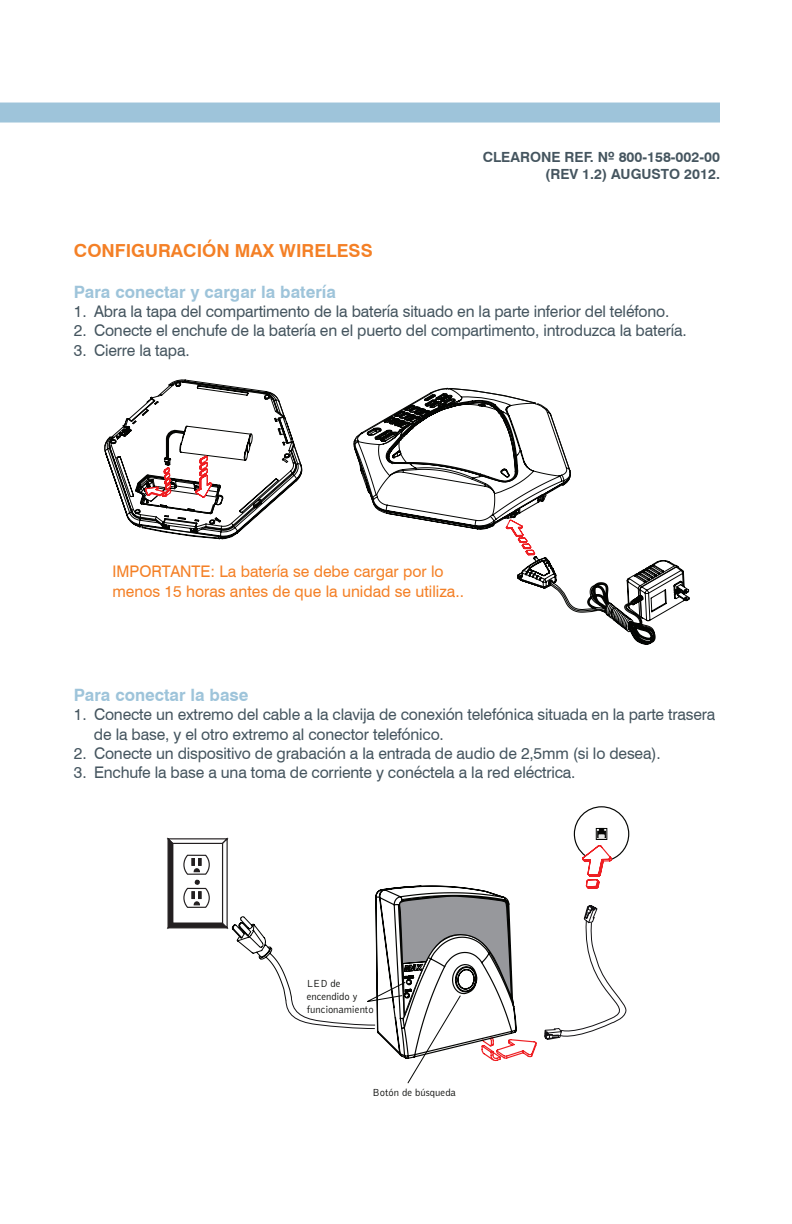
<style>
.page{position:relative;width:792px;height:1224px;background:#fff}
.page>*{position:absolute;margin:0;border:0;box-sizing:border-box;transform-origin:0 0}
.Header-Level_2__Blue{font:700 18px "Swiss 721 BT";color:#f48026}
.Header-Level_2__Blue-2{font:700 17px "Swiss 721 BT";color:#9ec4da}
.t1{font:16px/19.2px "Swiss 721 BT";letter-spacing:-.01em;color:#45555f}
.t2{font:16px/19.2px "Swiss 721 BT";color:#f48026}
.t3{font:700 14px "Swiss 721 BT";color:#45555f}
.t4{font:300 10.6px/12.8px "Bell Gothic Std";color:#040503}
</style>
<div class="page">
<svg style="left:104px;top:380px;width:199px;height:157px"></svg>
<svg style="left:354px;top:387px;width:335px;height:258px"></svg>
<div style="left:0;top:103px;width:720px;height:20px;background:#9ec4da"></div>
<svg style="left:544px;top:905px;width:83px;height:135px"></svg>
<svg style="left:573px;top:806px;width:56px;height:83px"></svg>
<svg style="left:167px;top:837px;width:370px;height:246px"></svg>
<p class="t3" style="left:483px;top:149px;width:239px">CLEARONE REF. Nº 800-158-002-00</p>
<p class="t3" style="left:545px;top:166px;width:176px">(REV 1.2) AUGUSTO 2012.</p>
<p class="Header-Level_2__Blue" style="left:74px;top:240px;width:300px">CONFIGURACIÓN MAX WIRELESS</p>
<p class="Header-Level_2__Blue-2" style="left:74px;top:282px;width:264px">Para conectar y cargar la batería</p>
<p class="t1" style="left:74px;top:302px;width:597px">1. Abra la tapa del compartimento de la batería situado en la parte inferior del teléfono.</p>
<p class="t1" style="left:74px;top:321px;width:614px">2. Conecte el enchufe de la batería en el puerto del compartimento, introduzca la batería.</p>
<p class="t1" style="left:74px;top:340px;width:117px">3. Cierre la tapa.</p>
<p class="t2" style="left:112px;top:562px;width:353px">IMPORTANTE: La batería se debe cargar por lo menos 15 horas antes de que la unidad se utiliza..</p>
<p class="Header-Level_2__Blue-2" style="left:74px;top:685px;width:176px">Para conectar la base</p>
<p class="t1" style="left:94px;top:705px;width:623px;text-indent:-20px">1. Conecte un extremo del cable a la clavija de conexión telefónica situada en la parte trasera de la base, y el otro extremo al conector telefónico.</p>
<p class="t1" style="left:74px;top:743px;width:588px">2. Conecte un dispositivo de grabación a la entrada de audio de 2,5mm (si lo desea).</p>
<p class="t1" style="left:74px;top:763px;width:503px">3. Enchufe la base a una toma de corriente y conéctela a la red eléctrica.</p>
<p class="t4" style="left:307px;top:978px;width:69px">LED de encendido y funcionamiento</p>
<p class="t4" style="left:373px;top:1086px;width:85px">Botón de búsqueda</p>
</div>
